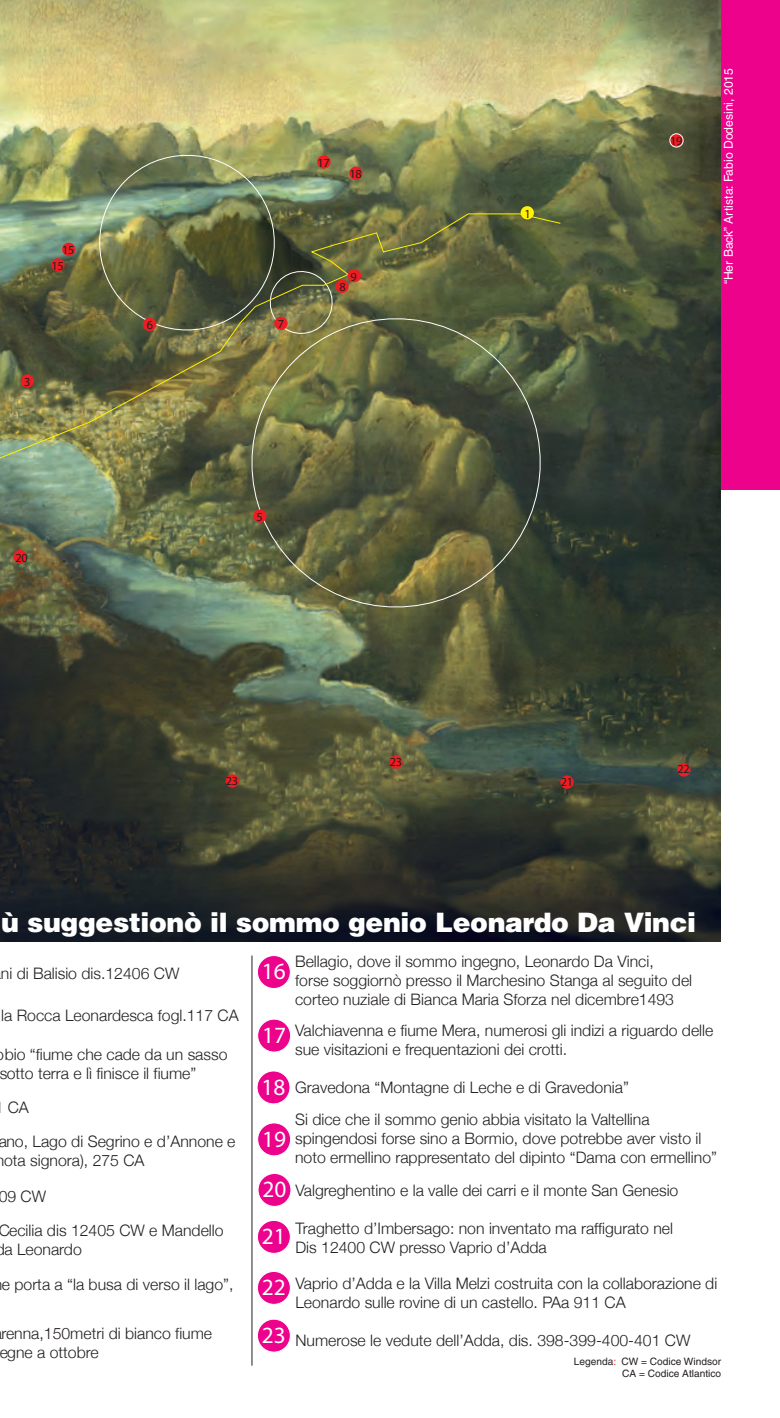
<style>
.page{position:relative;width:780px;height:1418px;background:#fff}
.page>*{position:absolute;margin:0;border:0;box-sizing:border-box;transform-origin:0 0}
.t1{font:900 26.75px "Helvetica";letter-spacing:-.015em;color:#fff}
.t2{font:23.25px "Myriad Pro";color:#fff}
.t3{font:300 15.75px/19px "Helvetica Neue";color:#231f20}
.t4{font:12.25px "Helvetica";color:#fff}
.t5{font:12.25px/15.5px "Myriad Pro";letter-spacing:-.03em;color:#231f20}
.t6{font:10.25px/12.2px "Helvetica";color:#231f20;text-align:right}
.s1{font-family:"Myriad Pro";font-weight:400;font-size:23.25px;color:#fff}
.s2{color:#ee1d23}
</style>
<div class="page">
<div style="left:0;top:0;width:780px;height:489px;background:#ed028c"></div>
<img style="left:0;top:0;width:721px;height:941px">
<svg style="left:90px;top:146px;width:246px;height:67px;background:#7e8d66"></svg>
<div style="left:560px;top:775px;width:13px;height:13px;background:#ee1d23;border-radius:50%"></div>
<div style="left:349px;top:166px;width:13px;height:14px;background:#ee1d23;border-radius:50%"></div>
<div style="left:677px;top:763px;width:13px;height:13px;background:#ee1d23;border-radius:50%"></div>
<div style="left:257px;top:1319px;width:33px;height:32px;background:#ed028c;border-radius:50%"></div>
<div style="left:257px;top:1318px;width:33px;height:34px;border:1px solid #fff;border-radius:50%"></div>
<div style="left:257px;top:955px;width:33px;height:33px;background:#ed028c;border-radius:50%"></div>
<div style="left:257px;top:955px;width:33px;height:33px;border:1px solid #fff;border-radius:50%"></div>
<div style="left:317px;top:155px;width:13px;height:14px;background:#ee1d23;border-radius:50%"></div>
<div style="left:669px;top:134px;width:14px;height:13px;background:#ee1d23;border-radius:50%"></div>
<div style="left:669px;top:134px;width:14px;height:13px;border:1px solid #fff;border-radius:50%"></div>
<svg style="left:0;top:213px;width:561px;height:577px;background:#5c6242"></svg>
<div style="left:257px;top:1070px;width:33px;height:33px;background:#ed028c;border-radius:50%"></div>
<div style="left:257px;top:1070px;width:33px;height:33px;border:1px solid #fff;border-radius:50%"></div>
<div style="left:258px;top:1173px;width:33px;height:33px;background:#ed028c;border-radius:50%"></div>
<div style="left:258px;top:1173px;width:33px;height:33px;border:1px solid #fff;border-radius:50%"></div>
<div style="left:257px;top:1220px;width:33px;height:33px;background:#ed028c;border-radius:50%"></div>
<div style="left:257px;top:1220px;width:33px;height:33px;border:1px solid #fff;border-radius:50%"></div>
<div style="left:258px;top:1122px;width:32px;height:33px;background:#ed028c;border-radius:50%"></div>
<div style="left:257px;top:1122px;width:34px;height:33px;border:1px solid #fff;border-radius:50%"></div>
<div style="left:258px;top:1019px;width:32px;height:33px;background:#ed028c;border-radius:50%"></div>
<div style="left:257px;top:1019px;width:34px;height:33px;border:1px solid #fff;border-radius:50%"></div>
<div style="left:257px;top:1271px;width:33px;height:33px;background:#ed028c;border-radius:50%"></div>
<div style="left:257px;top:1271px;width:33px;height:33px;border:1px solid #fff;border-radius:50%"></div>
<div style="left:13px;top:550px;width:14px;height:13px;background:#ee1d23;border-radius:50%"></div>
<div style="left:520px;top:206px;width:14px;height:13px;background:#fff101;border-radius:50%"></div>
<div style="left:347px;top:269px;width:14px;height:13px;background:#ee1d23;border-radius:50%"></div>
<hr style="left:251px;top:955px;width:1px;height:410px;background:#231f20">
<p class="t5" style="left:52px;top:242px;width:25px;text-indent:11px">15<br>15</p>
<p class="t5" style="left:24px;top:374px;width:8px">3</p>
<p class="t5" style="left:15px;top:549px;width:14px">20</p>
<p class="t5" style="left:317px;top:155px;width:14px">17</p>
<p class="t5" style="left:349px;top:166px;width:14px">18</p>
<p class="t5" style="left:147px;top:317px;width:8px">6</p>
<p class="t5" style="left:278px;top:316px;width:8px">7</p>
<p class="t5" style="left:350px;top:268px;width:8px">9</p>
<p class="t5" style="left:339px;top:279px;width:8px">8</p>
<p class="t5" style="left:256px;top:509px;width:8px">5</p>
<p class="t5" style="left:524px;top:206px;width:8px">1</p>
<p class="t5" style="left:670px;top:133px;width:14px">19</p>
<p class="t4" style="left:721px;top:284px;width:218px;rotate:-90deg">“Her Back” Artista: Fabio Dodesini, 2015</p>
<p class="t5" style="left:226px;top:772px;width:14px">23</p>
<p class="t5" style="left:390px;top:753px;width:14px">23</p>
<p class="t5" style="left:561px;top:774px;width:14px">21</p>
<p class="t5" style="left:677px;top:761px;width:14px">22</p>
<h1 class="t1" style="left:1px;top:905px;width:696px">ù suggestionò il sommo genio Leonardo Da Vinci</h1>
<p class="t3" style="left:1px;top:962px;width:180px">ni di Balisio dis.12406 CW</p>
<p class="t3" style="left:1px;top:1004px;width:239px">la Rocca Leonardesca fogl.117 CA</p>
<p class="t3" style="left:-4px;top:1044px;width:233px">obio “fiume che cade da un sasso sotto terra e lì finisce il fiume”</p>
<h2 class="t2" style="left:262px;top:957px;width:25px">16</h2>
<h2 class="t2" style="left:262px;top:1020px;width:25px">17</h2>
<p class="t3" style="left:295px;top:950px;width:398px">Bellagio, dove il sommo ingegno, Leonardo Da Vinci,<br>forse soggiornò presso il Marchesino Stanga al seguito del corteo nuziale di Bianca Maria Sforza nel dicembre1493</p>
<p class="t3" style="left:295px;top:1020px;width:419px">Valchiavenna e fiume Mera, numerosi gli indizi a riguardo delle sue visitazioni e frequentazioni dei crotti.</p>
<p class="t3" style="left:261px;top:1076px;width:369px"><span class="s1">18</span> Gravedona “Montagne di Leche e di Gravedonia”</p>
<p class="t3" style="left:8px;top:1096px;width:23px">CA</p>
<p class="t3" style="left:4px;top:1130px;width:233px;text-indent:-6px">ano, Lago di Segrino e d’Annone e ota signora), 275 CA</p>
<p class="t3" style="left:-1px;top:1186px;width:49px">09 CW</p>
<p class="t3" style="left:4px;top:1219px;width:221px;text-indent:-6px">Cecilia dis 12405 CW e Mandello a Leonardo</p>
<p class="t3" style="left:2px;top:1273px;width:233px">e porta a “la busa di verso il lago”,</p>
<p class="t3" style="left:-1px;top:1322px;width:215px">renna,150metri di bianco fiume egne a ottobre</p>
<h2 class="t2" style="left:262px;top:1124px;width:25px">19</h2>
<h2 class="t2" style="left:262px;top:1174px;width:25px">20</h2>
<h2 class="t2" style="left:262px;top:1221px;width:25px">21</h2>
<h2 class="t2" style="left:262px;top:1272px;width:25px">22</h2>
<h2 class="t2" style="left:262px;top:1320px;width:25px">23</h2>
<p class="t3" style="left:295px;top:1108px;width:423px">Si dice che il sommo genio abbia visitato la Valtellina spingendosi forse sino a Bormio, dove potrebbe aver visto il noto ermellino rappresentato del dipinto “Dama con ermellino”</p>
<p class="t3" style="left:295px;top:1179px;width:384px">Valgreghentino e la valle dei carri e il monte San Genesio</p>
<p class="t3" style="left:295px;top:1217px;width:379px">Traghetto d’Imbersago: non inventato ma raffigurato nel<br>Dis 12400 CW presso Vaprio d’Adda</p>
<p class="t3" style="left:295px;top:1272px;width:423px">Vaprio d’Adda e la Villa Melzi costruita con la collaborazione di<br>Leonardo sulle rovine di un castello. PAa 911 CA</p>
<p class="t3" style="left:295px;top:1329px;width:396px">Numerose le vedute dell’Adda, dis. 398-399-400-401 CW</p>
<p class="t6" style="left:574px;top:1355px;width:149px">Legenda<span class="s2">:</span> CW = Codice Windsor<br>CA = Codice Atlantico</p>
</div>
